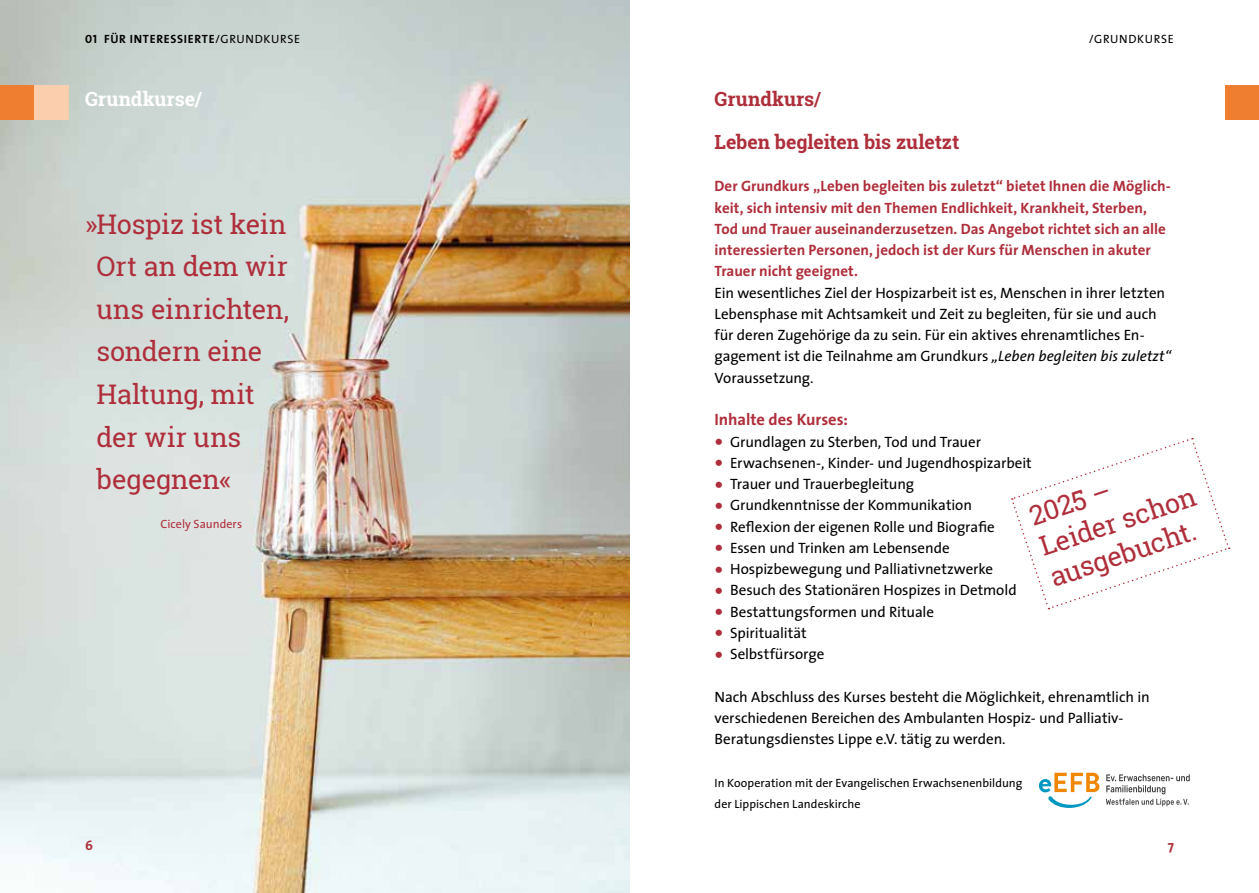
<style>
.page{position:relative;width:1259px;height:893px;background:#fff}
.page>*{position:absolute;margin:0;border:0;box-sizing:border-box;transform-origin:0 0}
.t1{font:27px/42.6px "Roboto Slab";letter-spacing:-.005em;color:#af2e3b}
.t2{font:700 19.5px/42.6px "Roboto Slab";letter-spacing:-.005em;color:#af2e3b}
.t3{font:700 19.5px "Roboto Slab";letter-spacing:-.005em;color:#fff}
.t4{font:700 16.5px "The Sans";letter-spacing:-.005em;color:#af2e3b}
.t5{font:15px/21.3px "The Sans";letter-spacing:-.005em;color:#000}
.t6{font:700 15px/21.3px "The Sans";color:#af2e3b}
.t7{font:700 13.5px "The Sans";color:#af2e3b}
.t8{font:12px/21.3px "The Sans";letter-spacing:.005em;color:#000}
.t9{font:700 12px "The Sans";letter-spacing:.055em;color:#000}
.t10{font:12px "The Sans";letter-spacing:.005em;color:#af2e3b}
.t11{font:12px "The Sans";letter-spacing:.055em;color:#000}
.s1{font-family:"The Sans Bold Caps";font-weight:400}
.s2{font-weight:400}
.s3{font-style:italic}
.s4{font-weight:700;font-size:21px;color:#af2e3b}
</style>
<div class="page">
<div style="left:1225px;top:85px;width:34px;height:34px;background:#f07e31"></div>
<img style="left:0;top:0;width:629px;height:893px">
<div style="left:0;top:85px;width:34px;height:34px;background:#f07e31"></div>
<div style="left:34px;top:85px;width:34px;height:34px;background:#fbcfad"></div>
<svg style="left:1011px;top:438px;width:218px;height:171px"></svg>
<svg style="left:1039px;top:773px;width:60px;height:35px"></svg>
<svg style="left:1106px;top:774px;width:83px;height:32px"></svg>
<p class="t9" style="left:85px;top:29px;width:217px"><span class="s1">01</span> FÜR INTERESSIERTE<span class="s2">/GRUNDKURSE</span></p>
<p class="t11" style="left:1089px;top:29px;width:86px">/GRUNDKURSE</p>
<h2 class="t3" style="left:85px;top:86px;width:119px">Grundkurse/</h2>
<h1 class="t1" style="left:97px;top:202px;width:194px;text-indent:-12px">»Hospiz ist kein<br>Ort an dem wir uns einrichten, sondern eine<br>Haltung, mit der wir uns begegnen«</h1>
<p class="t10" style="left:160px;top:514px;width:83px">Cicely Saunders</p>
<p class="t7" style="left:85px;top:835px;width:9px">6</p>
<h2 class="t2" style="left:714px;top:78px;width:246px">Grundkurs/<br>Leben begleiten bis zuletzt</h2>
<p class="t6" style="left:714px;top:175px;width:458px">Der Grundkurs „Leben begleiten bis zuletzt“ bietet Ihnen die Möglich&shy;keit, sich intensiv mit den Themen Endlichkeit, Krankheit, Sterben, Tod und Trauer auseinanderzusetzen. Das Angebot richtet sich an alle interessierten Personen, jedoch ist der Kurs für Menschen in akuter Trauer nicht geeignet.</p>
<p class="t5" style="left:714px;top:281px;width:458px">Ein wesentliches Ziel der Hospizarbeit ist es, Menschen in ihrer letzten Lebensphase mit Achtsamkeit und Zeit zu begleiten, für sie und auch für deren Zugehörige da zu sein. Für ein aktives ehrenamtliches En&shy;gagement ist die Teilnahme am Grundkurs <span class="s3">„Leben begleiten bis zuletzt“ </span>Voraussetzung.</p>
<p class="t4" style="left:714px;top:406px;width:135px">Inhalte des Kurses:</p>
<p class="t5" style="left:714px;top:430px;width:268px"><span class="s4">•</span> Grundlagen zu Sterben, Tod und Trauer</p>
<p class="t5" style="left:714px;top:452px;width:319px"><span class="s4">•</span> Erwachsenen-, Kinder- und Jugendhospizarbeit</p>
<p class="t5" style="left:714px;top:473px;width:201px"><span class="s4">•</span> Trauer und Trauerbegleitung</p>
<p class="t5" style="left:714px;top:494px;width:259px"><span class="s4">•</span> Grundkenntnisse der Kommunikation</p>
<p class="t5" style="left:714px;top:515px;width:282px"><span class="s4">•</span> Reflexion der eigenen Rolle und Biografie</p>
<p class="t5" style="left:714px;top:537px;width:237px"><span class="s4">•</span> Essen und Trinken am Lebensende</p>
<p class="t5" style="left:714px;top:558px;width:280px"><span class="s4">•</span> Hospizbewegung und Palliativnetzwerke</p>
<p class="t5" style="left:714px;top:579px;width:304px"><span class="s4">•</span> Besuch des Stationären Hospizes in Detmold</p>
<p class="t5" style="left:714px;top:600px;width:221px"><span class="s4">•</span> Bestattungsformen und Rituale</p>
<p class="t5" style="left:714px;top:622px;width:94px"><span class="s4">•</span> Spiritualität</p>
<p class="t5" style="left:714px;top:643px;width:111px"><span class="s4">•</span> Selbstfürsorge</p>
<p class="t5" style="left:714px;top:685px;width:437px">Nach Abschluss des Kurses besteht die Möglichkeit, ehrenamtlich in verschiedenen Bereichen des Ambulanten Hospiz- und Palliativ-<br>Beratungsdienstes Lippe e.V. tätig zu werden.</p>
<p class="t8" style="left:714px;top:772px;width:309px">In Kooperation mit der Evangelischen Erwachsenenbildung der Lippischen Landeskirche</p>
<h1 class="t1" style="left:1024px;top:501px;width:165px;line-height:32.5px;rotate:-19deg">2025 –<br>Leider schon ausgebucht.</h1>
<p class="t7" style="left:1167px;top:835px;width:8px">7</p>
</div>
